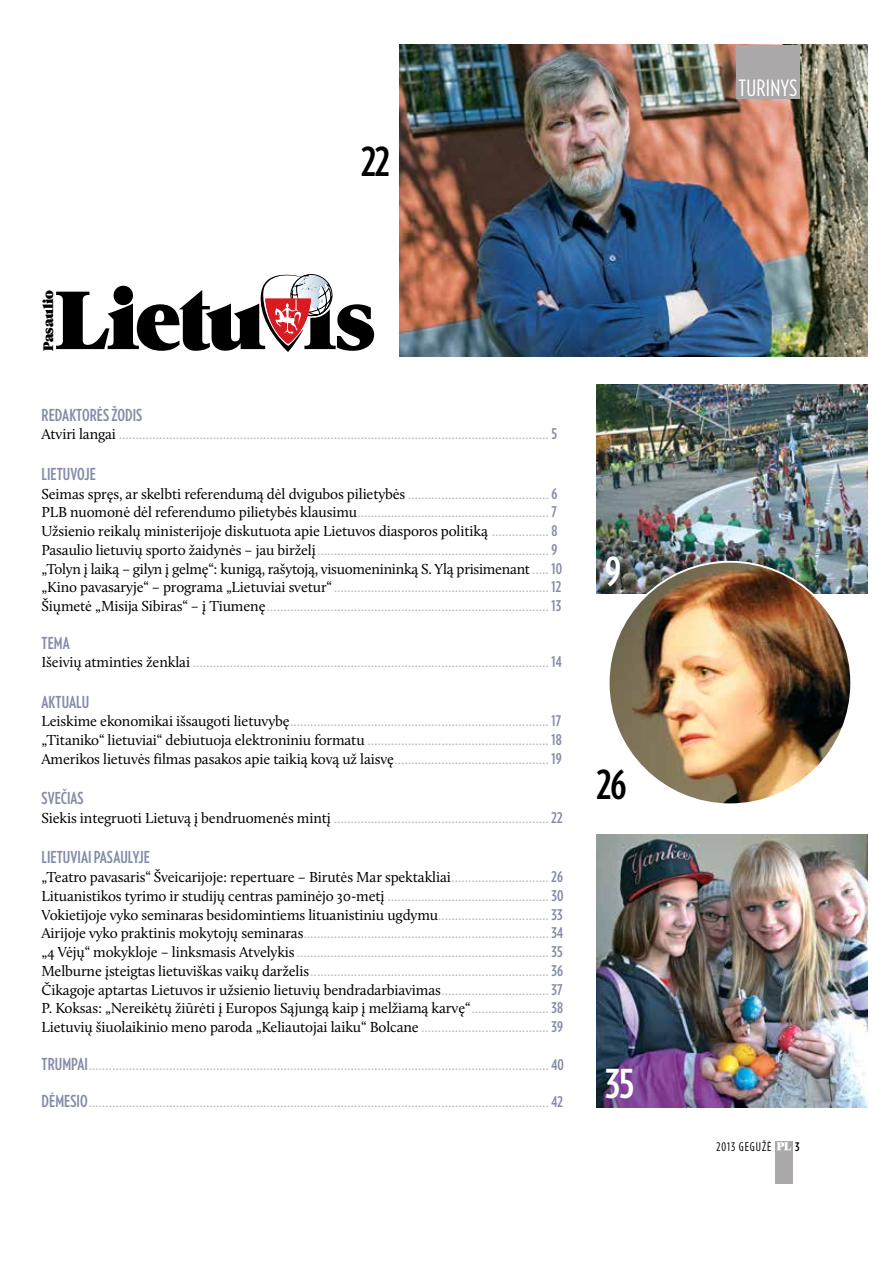
<style>
.page{position:relative;width:893px;height:1263px;background:#fff}
.page>*{position:absolute;margin:0;border:0;box-sizing:border-box;transform-origin:0 0}
.t1{font:700 40.5px "Verlag Compressed";color:#000}
.t2{font:700 40.5px "Verlag Compressed";color:#fff}
.t3{font:22.5px "Verlag Compressed";letter-spacing:.015em;color:#fff}
.t4{font:700 16.5px "Verlag Compressed";letter-spacing:.005em;color:#838ba8}
.t5{font:15px/18.8px "Calluna";letter-spacing:-.01em;color:#000}
.t6{font:15px/18.8px "Calluna";letter-spacing:-.01em;color:#bcbec0;text-align:justify}
.t7{font:13.95px "Grumpy Black 24";letter-spacing:-.04em;color:#000}
.t8{font:12px "Verlag Compressed";letter-spacing:.08em;color:#000}
.t9{font:700 12px "Verlag Compressed";color:#000}
.s1{color:#000}
.s2{font-family:"Verlag Compressed";font-weight:700;color:#838ba8}
.s3{color:#bcbec0}
.s4{font-family:"Verlag Compressed";font-weight:700;font-size:16.5px;color:#838ba8}
</style>
<div class="page">
<img style="left:597px;top:834px;width:270px;height:274px">
<img style="left:597px;top:385px;width:270px;height:209px">
<img style="left:400px;top:45px;width:467px;height:311px">
<svg style="left:56px;top:274px;width:318px;height:78px"></svg>
<div style="left:736px;top:45px;width:63px;height:54px;background:#aaa8a9"></div>
<img style="left:609px;top:562px;width:242px;height:242px;border-radius:50%">
<div style="left:775px;top:1141px;width:17px;height:43px;background:#aaa8a9"></div>
<svg style="left:777px;top:1142px;width:14px;height:8px"></svg>
<h1 class="t1" style="left:361px;top:133px;width:30px">22</h1>
<p class="t7" style="left:40px;top:351px;width:62px;rotate:-90deg">Pasaulio</p>
<p class="t4" style="left:42px;top:403px;width:102px">REDAKTORĖS ŽODIS</p>
<p class="t6" style="left:41px;top:425px;width:517px"><span class="s1">Atviri langai</span> ................................................................................................................................ <span class="s2">5</span></p>
<p class="t4" style="left:42px;top:462px;width:56px">LIETUVOJE</p>
<p class="t5" style="left:41px;top:484px;width:522px">Seimas spręs, ar skelbti referendumą dėl dvigubos pilietybės <span class="s3">..........................................</span> <span class="s2">6<br></span>PLB nuomonė dėl referendumo pilietybės klausimu<span class="s3">.........................................................</span> <span class="s2">7<br></span>Užsienio reikalų ministerijoje diskutuota apie Lietuvos diasporos politiką <span class="s3">.................</span> <span class="s2">8<br></span>Pasaulio lietuvių sporto žaidynės – jau birželį<span class="s3">.....................................................................</span> <span class="s2">9 </span>„Tolyn į laiką – gilyn į gelmę“: kunigą, rašytoją, visuomenininką S. Ylą prisimenant<span class="s3">.....</span> <span class="s2">10 </span>„Kino pavasaryje“ – programa „Lietuviai svetur“<span class="s3">................................................................</span> <span class="s2">12<br></span>Šiųmetė „Misija Sibiras“ – į Tiumenę<span class="s3">....................................................................................</span> <span class="s2">13</span></p>
<p class="t4" style="left:42px;top:631px;width:30px">TEMA</p>
<p class="t6" style="left:41px;top:653px;width:522px"><span class="s1">Išeivių atminties ženklai</span> .......................................................................................................... <span class="s2">14</span></p>
<p class="t4" style="left:42px;top:690px;width:49px">AKTUALU</p>
<p class="t6" style="left:41px;top:712px;width:522px"><span class="s1">Leiskime ekonomikai išsaugoti lietuvybę</span>............................................................................. <span class="s2">17 </span><span class="s1">„Titaniko“ lietuviai“ debiutuoja elektroniniu formatu</span> ...................................................... <span class="s2">18<br></span><span class="s1">Amerikos lietuvės filmas pasakos apie taikią kovą už laisvę</span>.............................................. <span class="s2">19</span></p>
<p class="t4" style="left:42px;top:787px;width:44px">SVEČIAS</p>
<p class="t6" style="left:41px;top:808px;width:522px"><span class="s1">Siekis integruoti Lietuvą į bendruomenės mintį</span> ................................................................ <span class="s2">22</span></p>
<p class="t4" style="left:42px;top:846px;width:110px">LIETUVIAI PASAULYJE</p>
<p class="t5" style="left:41px;top:868px;width:523px;text-align:justify">„Teatro pavasaris“ Šveicarijoje: repertuare – Birutės Mar spektakliai<span class="s3">.............................</span> <span class="s2">26<br></span>Lituanistikos tyrimo ir studijų centras paminėjo 30-metį <span class="s3">................................................</span> <span class="s2">30<br></span>Vokietijoje vyko seminaras besidomintiems lituanistiniu ugdymu<span class="s3">.................................</span> <span class="s2">33<br></span>Airijoje vyko praktinis mokytojų seminaras<span class="s3">.........................................................................</span> <span class="s2">34 </span>„4 Vėjų“ mokykloje – linksmasis Atvelykis<span class="s3">...........................................................................</span> <span class="s2">35<br></span>Melburne įsteigtas lietuviškas vaikų darželis<span class="s3">.......................................................................</span> <span class="s2">36<br></span>Čikagoje aptartas Lietuvos ir užsienio lietuvių bendradarbiavimas<span class="s3">................................</span> <span class="s2">37<br></span>P. Koksas: „Nereikėtų žiūrėti į Europos Sąjungą kaip į melžiamą karvę“<span class="s3">.......................</span> <span class="s2">38<br></span>Lietuvių šiuolaikinio meno paroda „Keliautojai laiku“ Bolcane <span class="s3">......................................</span> <span class="s2">39</span></p>
<p class="t6" style="left:42px;top:1055px;width:524px"><span class="s4">TRUMPAI</span>......................................................................................................................................... <span class="s2">40</span></p>
<p class="t6" style="left:42px;top:1093px;width:523px"><span class="s4">DĖMESIO</span>......................................................................................................................................... <span class="s2">42</span></p>
<h1 class="t2" style="left:605px;top:543px;width:18px">9</h1>
<h1 class="t1" style="left:597px;top:755px;width:31px">26</h1>
<h1 class="t2" style="left:605px;top:1054px;width:31px">35</h1>
<h2 class="t3" style="left:738px;top:73px;width:60px">TURINYS</h2>
<p class="t8" style="left:716px;top:1138px;width:57px">2013 GEGUŽĖ</p>
<p class="t9" style="left:795px;top:1138px;width:6px">3</p>
</div>
